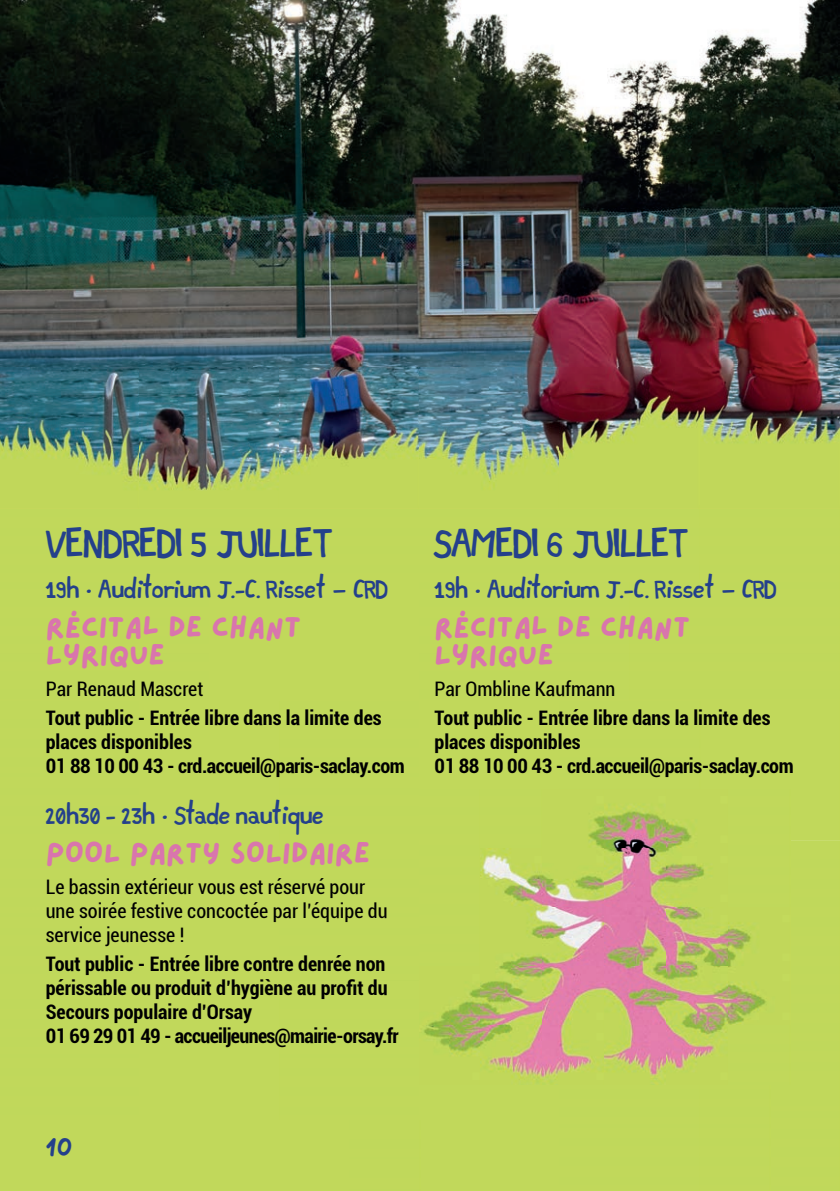
<style>
.page{position:relative;width:840px;height:1191px;background:#fff}
.page>*{position:absolute;margin:0;border:0;box-sizing:border-box;transform-origin:0 0}
.t1{font:34px "Sous Le Soleil exactement 3";color:#24408b}
.t2{font:30px/28px "Lazydog";color:#d975ad}
.t3{font:22px "Sous Le Soleil exactement 3";color:#24408b}
.t4{font:22px "Lazydog";color:#24408b}
.t5{font:700 condensed 20px/24px "Roboto";color:#000001}
.t6{font:condensed 20px/24px "Roboto";color:#000001}
</style>
<div class="page">
<img style="left:0;top:0;width:839px;height:700px">
<div style="left:0;top:700px;width:419px;height:491px;background:#c1d85b"></div>
<div style="left:419px;top:700px;width:280px;height:89px;background:#c1d85b"></div>
<div style="left:699px;top:700px;width:140px;height:140px;background:#c1d85b"></div>
<div style="left:769px;top:840px;width:70px;height:351px;background:#c1d85b"></div>
<div style="left:419px;top:1085px;width:350px;height:106px;background:#c1d85b"></div>
<img style="left:419px;top:789px;width:370px;height:296px">
<h1 class="t1" style="left:46px;top:526px;width:288px">VENDREDI 5 JUILLET</h1>
<p class="t3" style="left:46px;top:578px;width:343px">19h · Auditorium J.-C. Risset – CRD</p>
<h2 class="t2" style="left:46px;top:610px;width:257px">RÉCITAL DE CHANT<br>LYRIQUE</h2>
<p class="t6" style="left:46px;top:675px;width:159px">Par Renaud Mascret</p>
<p class="t5" style="left:46px;top:705px;width:360px">Tout public - Entrée libre dans la limite des places disponibles<br>01 88 10 00 43 - crd.accueil@paris-saclay.com</p>
<p class="t3" style="left:46px;top:804px;width:279px">20h30 - 23h · Stade nautique</p>
<h2 class="t2" style="left:46px;top:836px;width:326px">POOL PARTY SOLIDAIRE</h2>
<p class="t6" style="left:46px;top:873px;width:343px">Le bassin extérieur vous est réservé pour une soirée festive concoctée par l’équipe du service jeunesse !</p>
<p class="t5" style="left:46px;top:951px;width:354px">Tout public - Entrée libre contre denrée non périssable ou produit d’hygiène au profit du Secours populaire d’Orsay<br>01 69 29 01 49 - accueiljeunes@mairie-orsay.fr</p>
<h1 class="t1" style="left:434px;top:526px;width:255px">SAMEDI 6 JUILLET</h1>
<p class="t3" style="left:434px;top:578px;width:343px">19h · Auditorium J.-C. Risset – CRD</p>
<h2 class="t2" style="left:434px;top:610px;width:257px">RÉCITAL DE CHANT<br>LYRIQUE</h2>
<p class="t6" style="left:434px;top:675px;width:182px">Par Ombline Kaufmann</p>
<p class="t5" style="left:434px;top:705px;width:360px">Tout public - Entrée libre dans la limite des places disponibles<br>01 88 10 00 43 - crd.accueil@paris-saclay.com</p>
<p class="t4" style="left:45px;top:1131px;width:29px">10</p>
</div>
